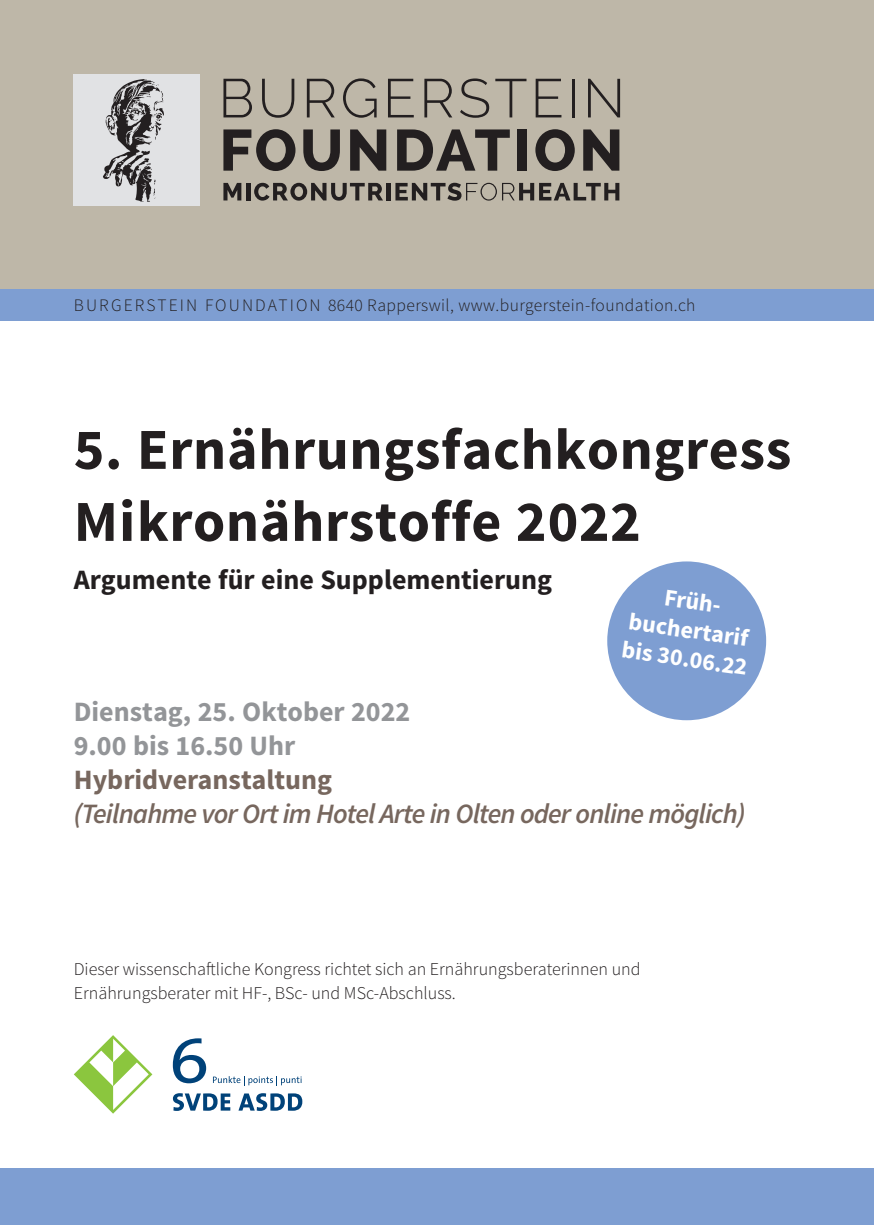
<style>
.page{position:relative;width:874px;height:1225px;background:#fff}
.page>*{position:absolute;margin:0;border:0;box-sizing:border-box;transform-origin:0 0}
.t1{font:700 58px/72px "Source Sans Pro";letter-spacing:.01em;color:#231f20}
.t2{font:italic 600 28px "Source Sans Pro";letter-spacing:-.03em;color:#77675e}
.t3{font:700 28px "Source Sans Pro";color:#939598}
.t4{font:700 28px "Source Sans Pro";color:#231f20}
.t5{font:700 28px "Source Sans Pro";color:#77675e}
.t6{font:700 24px "Source Sans Pro";color:#fff}
.t7{font:300 18px "Source Sans Pro";color:#231f20}
.t8{font:300 17.6px "Source Sans Pro";letter-spacing:.025em;color:#231f20}
</style>
<div class="page">
<div style="left:0;top:0;width:873px;height:289px;background:#beb7a8"></div>
<div style="left:74px;top:74px;width:126px;height:132px;background:#e1e2e4"></div>
<svg style="left:223px;top:183px;width:18px;height:17px"></svg>
<hr style="left:246px;top:183px;width:4px;height:17px;background:#231f20">
<svg style="left:254px;top:183px;width:129px;height:18px"></svg>
<hr style="left:386px;top:183px;width:4px;height:17px;background:#231f20">
<svg style="left:395px;top:183px;width:224px;height:18px"></svg>
<svg style="left:223px;top:129px;width:72px;height:42px"></svg>
<svg style="left:303px;top:129px;width:37px;height:42px"></svg>
<svg style="left:350px;top:129px;width:36px;height:42px"></svg>
<svg style="left:397px;top:129px;width:112px;height:42px"></svg>
<div style="left:517px;top:129px;width:9px;height:42px;background:#231f20"></div>
<svg style="left:535px;top:129px;width:39px;height:42px"></svg>
<svg style="left:583px;top:129px;width:36px;height:42px"></svg>
<svg style="left:103px;top:79px;width:61px;height:123px"></svg>
<svg style="left:223px;top:79px;width:29px;height:38px"></svg>
<svg style="left:262px;top:79px;width:32px;height:39px"></svg>
<svg style="left:307px;top:79px;width:27px;height:38px"></svg>
<svg style="left:343px;top:78px;width:33px;height:40px"></svg>
<svg style="left:388px;top:79px;width:25px;height:38px"></svg>
<svg style="left:424px;top:79px;width:28px;height:38px"></svg>
<svg style="left:460px;top:78px;width:29px;height:40px"></svg>
<svg style="left:495px;top:79px;width:31px;height:38px"></svg>
<svg style="left:535px;top:79px;width:26px;height:38px"></svg>
<hr style="left:571px;top:79px;width:3px;height:38px;background:#231f20">
<svg style="left:588px;top:79px;width:31px;height:38px"></svg>
<svg style="left:74px;top:1035px;width:78px;height:78px"></svg>
<svg style="left:213px;top:1076px;width:88px;height:9px"></svg>
<svg style="left:173px;top:1093px;width:57px;height:18px"></svg>
<svg style="left:238px;top:1093px;width:64px;height:18px"></svg>
<svg style="left:173px;top:1038px;width:33px;height:45px"></svg>
<div style="left:0;top:1168px;width:873px;height:57px;background:#7e9ed2"></div>
<div style="left:0;top:289px;width:873px;height:31px;background:#7e9ed2"></div>
<div style="left:607px;top:561px;width:158px;height:159px;background:#7e9ed2;border-radius:50%"></div>
<p class="t8" style="left:74px;top:294px;width:623px">BURGERSTEIN FOUNDATION 8640 Rapperswil, www.burgerstein-foundation.ch</p>
<p class="t1" style="left:74px;top:416px;width:718px">5. Ernährungsfachkongress<br>Mikronährstoffe 2022</p>
<p class="t4" style="left:74px;top:561px;width:479px">Argumente für eine Supplementierung</p>
<p class="t6" style="left:666px;top:582px;width:62px;rotate:8deg">Früh-</p>
<p class="t6" style="left:630px;top:606px;width:122px;rotate:8deg">buchertarif</p>
<p class="t6" style="left:623px;top:634px;width:128px;rotate:8deg">bis 30.06.22</p>
<p class="t3" style="left:74px;top:694px;width:338px">Dienstag, 25. Oktober 2022</p>
<p class="t3" style="left:74px;top:728px;width:223px">9.00 bis 16.50 Uhr</p>
<p class="t5" style="left:74px;top:762px;width:259px">Hybridveranstaltung</p>
<p class="t2" style="left:74px;top:796px;width:673px">(Teilnahme vor Ort im Hotel Arte in Olten oder online möglich)</p>
<p class="t7" style="left:74px;top:958px;width:568px">Dieser wissenschaftliche Kongress richtet sich an Ernährungsberaterinnen und</p>
<p class="t7" style="left:74px;top:982px;width:383px">Ernährungsberater mit HF-, BSc- und MSc-Abschluss.</p>
</div>
